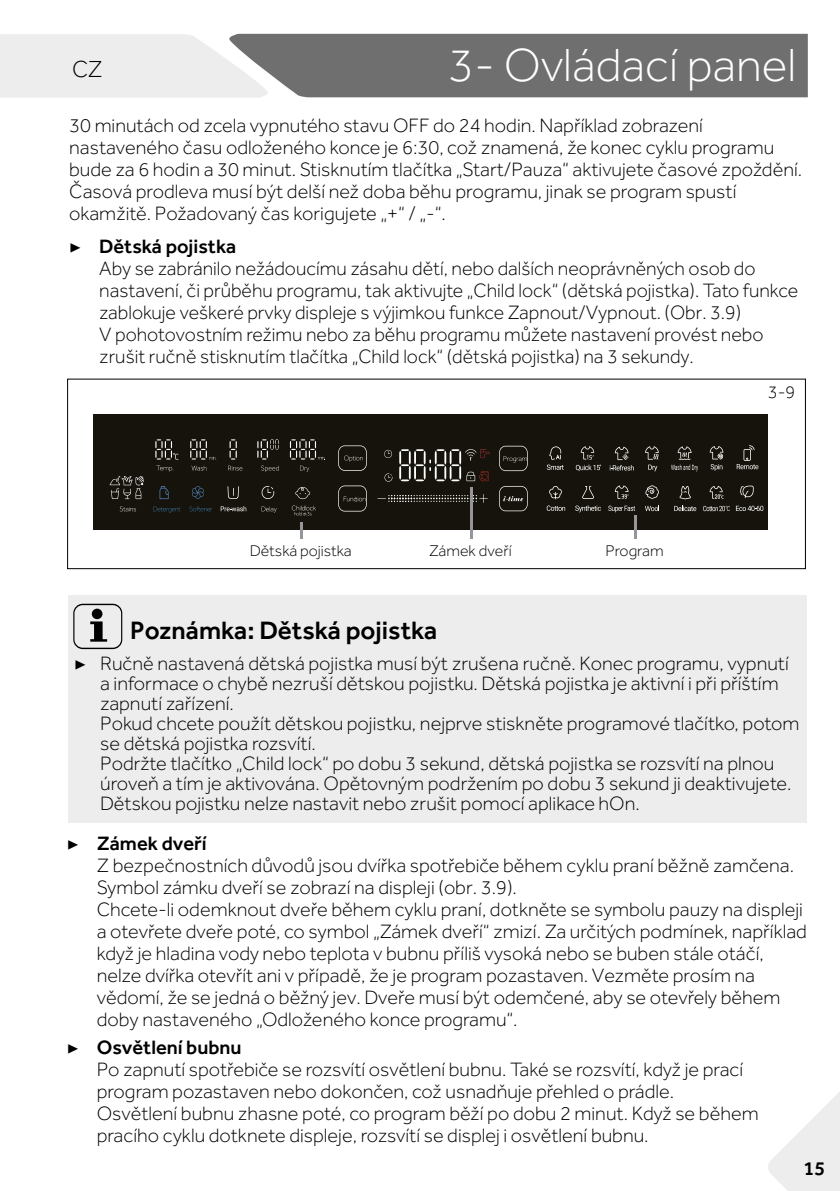
<style>
.page{position:relative;width:840px;height:1191px;background:#fff}
.page>*{position:absolute;margin:0;border:0;box-sizing:border-box;transform-origin:0 0}
.t1{font:300 48px "Effra";color:#fff}
.t2{font:500 26px "Effra";color:#000}
.t3{font:300 24px "Effra";color:#000}
.t4{font:300 20px/22px "Effra";color:#000}
.t5{font:500 20px "Effra";color:#000}
.t6{font:300 18px "Effra";color:#000}
.t7{font:300 16px "Effra";color:#000}
.s1{font-family:"Minion Pro";font-weight:400}
.s2{font-weight:500}
</style>
<div class="page">
<svg style="left:768px;top:1093px;width:71px;height:98px"></svg>
<svg style="left:0;top:34px;width:807px;height:64px;background:#d6d6d6"></svg>
<div style="left:302px;top:34px;width:493px;height:62px;background:#706f6f"></div>
<div style="left:67px;top:378px;width:738px;height:191px;border:1px solid #000"></div>
<div style="left:68px;top:595px;width:738px;height:228px;background:#ededed"></div>
<svg style="left:73px;top:604px;width:49px;height:45px"></svg>
<div style="left:92px;top:608px;width:10px;height:11px;background:#000;border-radius:50%"></div>
<svg style="left:93px;top:414px;width:675px;height:125px;background:#2e2c25"></svg>
<hr style="left:470px;top:487px;width:2px;height:52px;background:#95959a">
<hr style="left:634px;top:515px;width:2px;height:23px;background:#95959a">
<hr style="left:300px;top:522px;width:2px;height:22px;background:#95959a">
<div style="left:203px;top:539px;width:195px;height:23px;background:#fff"></div>
<p class="t3" style="left:72px;top:55px;width:32px">CZ</p>
<h1 class="t1" style="left:447px;top:38px;width:349px">3- Ovládací panel</h1>
<p class="t4" style="left:69px;top:115px;width:734px">30 minutách od zcela vypnutého stavu OFF do 24 hodin. Například zobrazení nastaveného času odloženého konce je 6:30, což znamená, že konec cyklu programu bude za 6 hodin a 30 minut. Stisknutím tlačítka „Start/Pauza“ aktivujete časové zpoždění.<br>Časová prodleva musí být delší než doba běhu programu, jinak se program spustí okamžitě. Požadovaný čas korigujete „+“ / „-“.</p>
<p class="t4" style="left:99px;top:235px;width:700px;text-indent:-30px"><span class="s1">▶</span> <span class="s2">Dětská pojistka<br></span>Aby se zabránilo nežádoucímu zásahu dětí, nebo dalších neoprávněných osob do nastavení, či průběhu programu, tak aktivujte „Child lock“ (dětská pojistka). Tato funkce zablokuje veškeré prvky displeje s výjimkou funkce Zapnout/Vypnout. (Obr. 3.9)<br>V pohotovostním režimu nebo za běhu programu můžete nastavení provést nebo zrušit ručně stisknutím tlačítka „Child lock“ (dětská pojistka) na 3 sekundy.</p>
<p class="t7" style="left:249px;top:542px;width:104px">Dětská pojistka</p>
<p class="t7" style="left:429px;top:542px;width:84px">Zámek dveří</p>
<p class="t7" style="left:605px;top:542px;width:60px">Program</p>
<p class="t6" style="left:767px;top:382px;width:29px">3-9</p>
<h2 class="t2" style="left:130px;top:614px;width:308px">Poznámka: Dětská pojistka</h2>
<p class="t4" style="left:100px;top:653px;width:700px;line-height:20px;text-indent:-26px"><span class="s1">▶</span> Ručně nastavená dětská pojistka musí být zrušena ručně. Konec programu, vypnutí a informace o chybě nezruší dětskou pojistku. Dětská pojistka je aktivní i při příštím zapnutí zařízení.<br>Pokud chcete použít dětskou pojistku, nejprve stiskněte programové tlačítko, potom se dětská pojistka rozsvítí.<br>Podržte tlačítko „Child lock“ po dobu 3 sekund, dětská pojistka se rozsvítí na plnou úroveň a tím je aktivována. Opětovným podržením po dobu 3 sekund ji deaktivujete.<br>Dětskou pojistku nelze nastavit nebo zrušit pomocí aplikace hOn.</p>
<p class="t4" style="left:97px;top:832px;width:711px;text-indent:-30px"><span class="s1">▶</span> <span class="s2">Zámek dveří<br></span>Z bezpečnostních důvodů jsou dvířka spotřebiče během cyklu praní běžně zamčena.<br>Symbol zámku dveří se zobrazí na displeji (obr. 3.9).<br>Chcete-li odemknout dveře během cyklu praní, dotkněte se symbolu pauzy na displeji a otevřete dveře poté, co symbol „Zámek dveří“ zmizí. Za určitých podmínek, například když je hladina vody nebo teplota v bubnu příliš vysoká nebo se buben stále otáčí, nelze dvířka otevřít ani v případě, že je program pozastaven. Vezměte prosím na vědomí, že se jedná o běžný jev. Dveře musí být odemčené, aby se otevřely během doby nastaveného „Odloženého konce programu“.</p>
<p class="t4" style="left:97px;top:1036px;width:663px;text-indent:-30px"><span class="s1">▶</span> <span class="s2">Osvětlení bubnu<br></span>Po zapnutí spotřebiče se rozsvítí osvětlení bubnu. Také se rozsvítí, když je prací program pozastaven nebo dokončen, což usnadňuje přehled o prádle.<br>Osvětlení bubnu zhasne poté, co program běží po dobu 2 minut. Když se během pracího cyklu dotknete displeje, rozsvítí se displej i osvětlení bubnu.</p>
<p class="t5" style="left:803px;top:1156px;width:23px">15</p>
</div>
